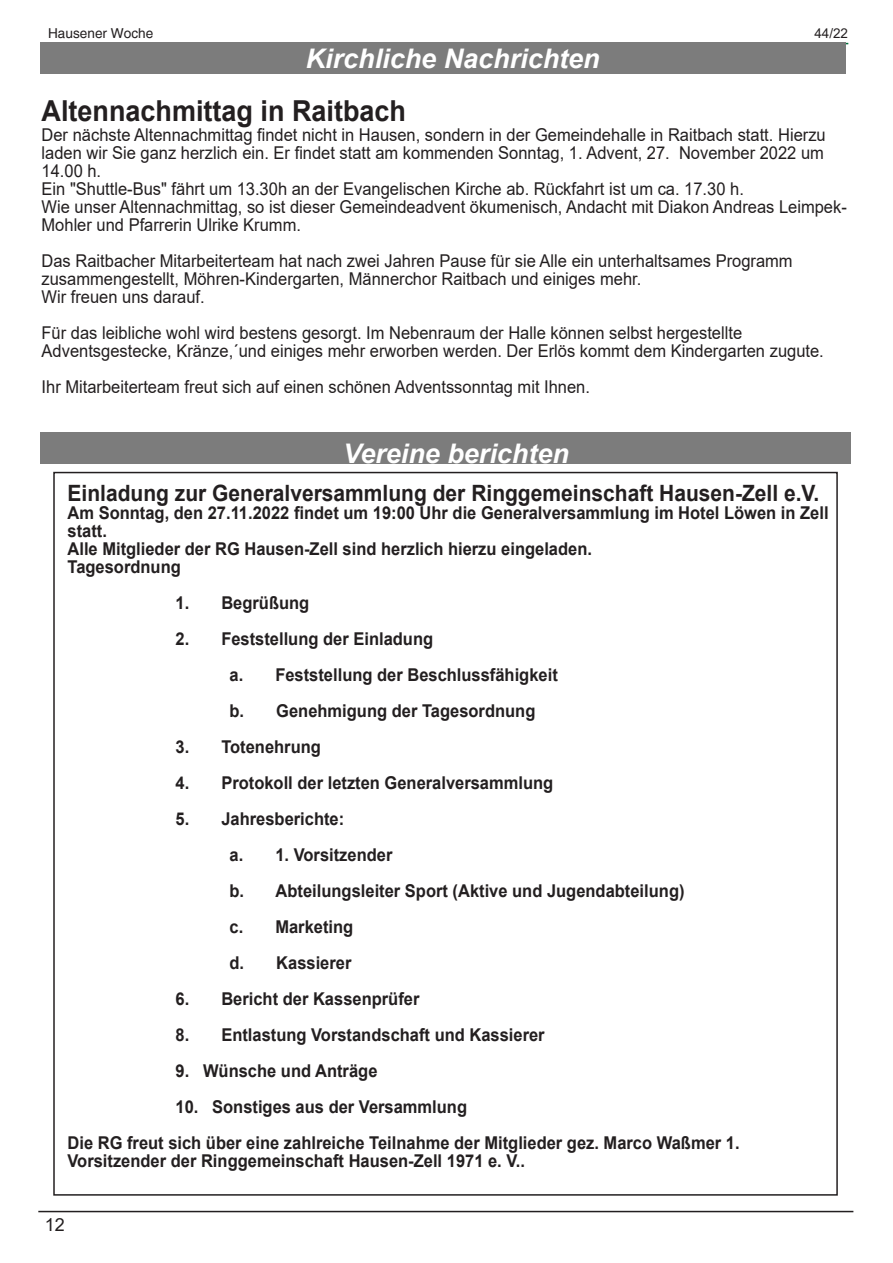
<style>
.page{position:relative;width:893px;height:1263px;background:#fff}
.page>*{position:absolute;margin:0;border:0;box-sizing:border-box;transform-origin:0 0}
.t1{font:700 28.95px "Arial";color:#231f20;scale:.93 1}
.t2{font:italic 700 27px "Arial";color:#fff}
.t3{font:700 22.5px "Arial";color:#231f20;scale:.93 1}
.t4{font:18px "Arial";color:#231f20}
.t5{font:17.7px/18px "Arial";color:#231f20;scale:.93 1}
.t6{font:700 17.7px/18px "Arial";color:#231f20;scale:.93 1}
.t7{font:13.65px "Helvetica";color:#231f20}
.t8{font:13.5px "Arial";color:#231f20}
</style>
<div class="page">
<hr style="left:38px;top:1211px;width:815px;height:1px;background:#231f20">
<svg style="left:47px;top:42px;width:802px;height:5px"></svg>
<div style="left:40px;top:43px;width:805px;height:31px;background:#7c7c7c"></div>
<div style="left:40px;top:432px;width:811px;height:31px;background:#7c7c7c"></div>
<p class="t7" style="left:48px;top:25px;width:107px">Hausener Woche</p>
<h2 class="t2" style="left:306px;top:40px;width:296px">Kirchliche Nachrichten</h2>
<p class="t8" style="left:814px;top:24px;width:35px">44/22</p>
<h1 class="t1" style="left:42px;top:90px;width:393px">Altennachmittag in Raitbach</h1>
<p class="t5" style="left:42px;top:125px;width:867px">Der nächste Altennachmittag findet nicht in Hausen, sondern in der Gemeindehalle in Raitbach statt. Hierzu laden wir Sie ganz herzlich ein. Er findet statt am kommenden Sonntag, 1. Advent, 27. November 2022 um 14.00 h.<br>Ein "Shuttle-Bus" fährt um 13.30h an der Evangelischen Kirche ab. Rückfahrt ist um ca. 17.30 h.<br>Wie unser Altennachmittag, so ist dieser Gemeindeadvent ökumenisch, Andacht mit Diakon Andreas Leimpek-Mohler und Pfarrerin Ulrike Krumm.</p>
<p class="t5" style="left:42px;top:251px;width:809px">Das Raitbacher Mitarbeiterteam hat nach zwei Jahren Pause für sie Alle ein unterhaltsames Programm zusammengestellt, Möhren-Kindergarten, Männerchor Raitbach und einiges mehr.<br>Wir freuen uns darauf.</p>
<p class="t5" style="left:42px;top:323px;width:843px">Für das leibliche wohl wird bestens gesorgt. Im Nebenraum der Halle können selbst hergestellte<br>Adventsgestecke, Kränze,´und einiges mehr erworben werden. Der Erlös kommt dem Kindergarten zugute.</p>
<p class="t5" style="left:42px;top:377px;width:591px">Ihr Mitarbeiterteam freut sich auf einen schönen Adventssonntag mit Ihnen.</p>
<h2 class="t2" style="left:343px;top:436px;width:227px">Vereine berichten</h2>
<p class="t3" style="left:68px;top:478px;width:810px">Einladung zur Generalversammlung der Ringgemeinschaft Hausen-Zell e.V.</p>
<p class="t6" style="left:68px;top:504px;width:820px">Am Sonntag, den 27.11.2022 findet um 19:00 Uhr die Generalversammlung im Hotel Löwen in Zell statt.<br>Alle Mitglieder der RG Hausen-Zell sind herzlich hierzu eingeladen.<br>Tagesordnung</p>
<p class="t6" style="left:175px;top:594px;width:16px">1.</p>
<p class="t6" style="left:221px;top:594px;width:96px">Begrüßung</p>
<p class="t6" style="left:175px;top:630px;width:16px">2.</p>
<p class="t6" style="left:229px;top:621px;width:220px;line-height:36px;text-indent:-8px">Feststellung der Einladung a.</p>
<p class="t6" style="left:275px;top:666px;width:305px">Feststellung der Beschlussfähigkeit</p>
<p class="t6" style="left:229px;top:702px;width:17px">b.</p>
<p class="t6" style="left:276px;top:702px;width:280px">Genehmigung der Tagesordnung</p>
<p class="t6" style="left:175px;top:738px;width:16px">3.</p>
<p class="t6" style="left:221px;top:738px;width:109px">Totenehrung</p>
<p class="t6" style="left:175px;top:774px;width:16px">4.</p>
<p class="t6" style="left:221px;top:774px;width:358px">Protokoll der letzten Generalversammlung</p>
<p class="t6" style="left:175px;top:810px;width:16px">5.</p>
<p class="t6" style="left:229px;top:801px;width:125px;line-height:36px;text-indent:-8px">Jahresberichte: a.</p>
<p class="t6" style="left:275px;top:846px;width:127px">1. Vorsitzender</p>
<p class="t6" style="left:229px;top:882px;width:17px">b.</p>
<p class="t6" style="left:276px;top:882px;width:441px">Abteilungsleiter Sport (Aktive und Jugendabteilung)</p>
<p class="t6" style="left:229px;top:918px;width:16px">c.</p>
<p class="t6" style="left:275px;top:918px;width:85px">Marketing</p>
<p class="t6" style="left:229px;top:954px;width:17px">d.</p>
<p class="t6" style="left:276px;top:954px;width:82px">Kassierer</p>
<p class="t6" style="left:175px;top:990px;width:16px">6.</p>
<p class="t6" style="left:221px;top:990px;width:214px">Bericht der Kassenprüfer</p>
<p class="t6" style="left:175px;top:1026px;width:16px">8.</p>
<p class="t6" style="left:221px;top:1026px;width:349px">Entlastung Vorstandschaft und Kassierer</p>
<p class="t6" style="left:175px;top:1062px;width:219px">9. Wünsche und Anträge</p>
<p class="t6" style="left:68px;top:1089px;width:724px;line-height:36px;text-indent:108px">10. Sonstiges aus der Versammlung<br>Die RG freut sich über eine zahlreiche Teilnahme der Mitglieder gez. Marco Waßmer 1.</p>
<p class="t6" style="left:68px;top:1152px;width:494px">Vorsitzender der Ringgemeinschaft Hausen-Zell 1971 e. V..</p>
<p class="t4" style="left:45px;top:1213px;width:22px">12</p>
</div>
